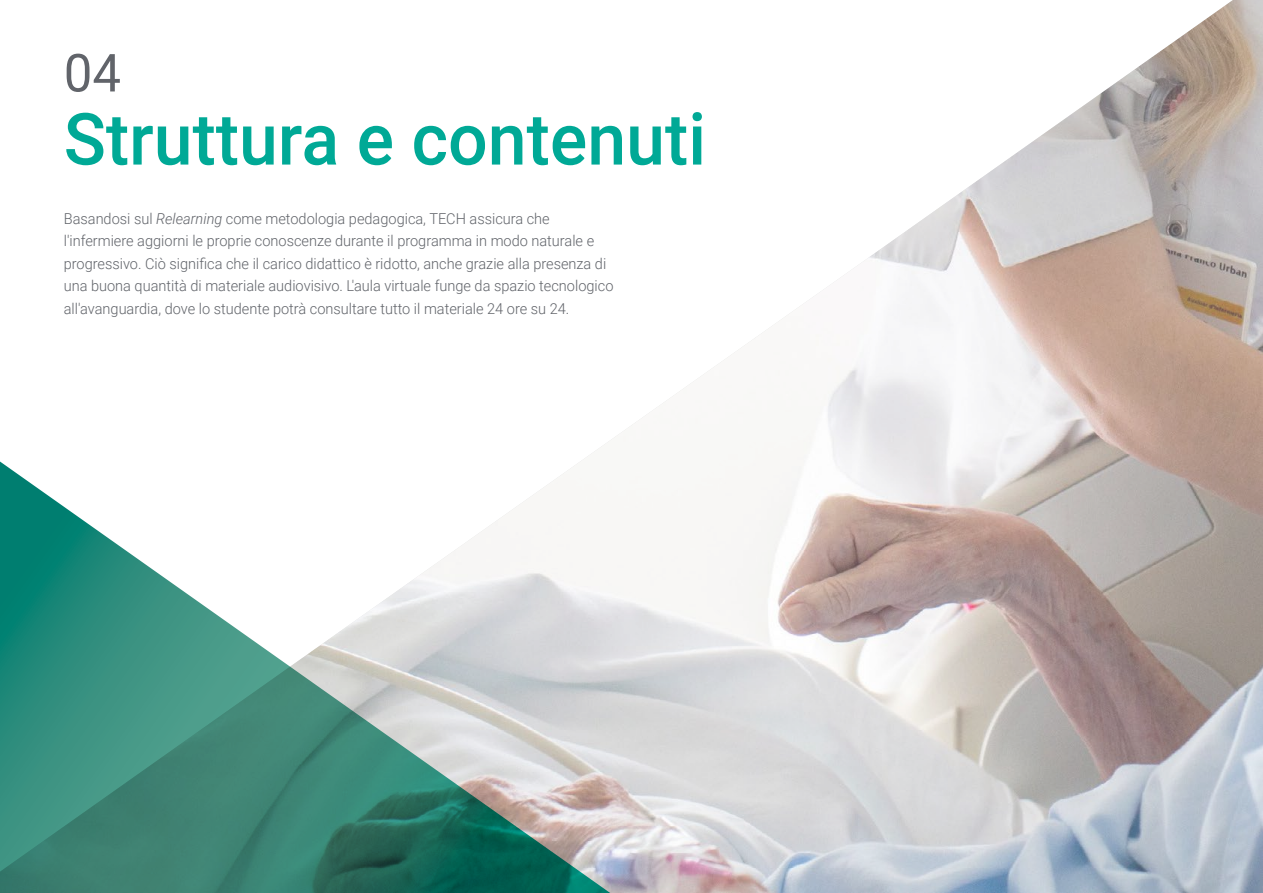
<style>
.page{position:relative;width:1263px;height:893px;background:#fff}
.page>*{position:absolute;margin:0;border:0;box-sizing:border-box;transform-origin:0 0}
.t1{font:500 72px "Roboto";color:#00a996}
.t2{font:52.5px "Roboto";color:#61646a}
.t3{font:300 15px/22.5px "Roboto";color:#61646a}
.s1{font-style:italic}
</style>
<div class="page">
<img style="left:603px;top:0;width:660px;height:893px">
<svg style="left:0;top:446px;width:640px;height:447px"></svg>
<h2 class="t2" style="left:64px;top:36px;width:59px">04</h2>
<h1 class="t1" style="left:64px;top:89px;width:644px">Struttura e contenuti</h1>
<p class="t3" style="left:64px;top:207px;width:551px">Basandosi sul <span class="s1">Relearning</span> come metodologia pedagogica, TECH assicura che l'infermiere aggiorni le proprie conoscenze durante il programma in modo naturale e progressivo. Ciò significa che il carico didattico è ridotto, anche grazie alla presenza di una buona quantità di materiale audiovisivo. L'aula virtuale funge da spazio tecnologico all'avanguardia, dove lo studente potrà consultare tutto il materiale 24 ore su 24.</p>
</div>
